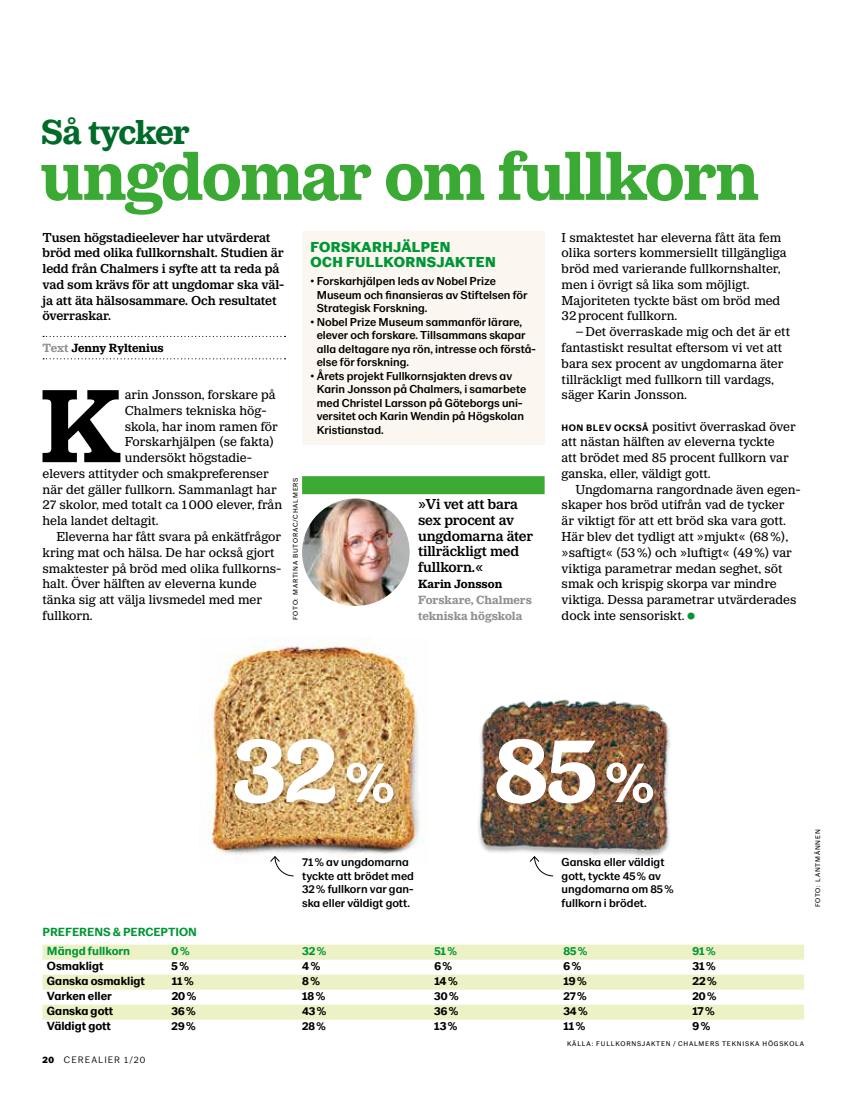
<style>
.page{position:relative;width:851px;height:1106px;background:#fff}
.page>*{position:absolute;margin:0;border:0;box-sizing:border-box;transform-origin:0 0}
.t1{font:700 108px "LM Serif";color:#000}
.t2{font:700 96.45px "LM Serif";color:#fff}
.t3{font:700 72px "LM Serif";letter-spacing:-.025em;color:#3aaa35}
.t4{font:700 36px "LM Serif";letter-spacing:-.025em;color:#006a28}
.t5{font:500 15px/15.8px "LM Serif";letter-spacing:-.01em;color:#000}
.t6{font:900 15px/15px "LM Sans 201902";letter-spacing:.025em;color:#009636}
.t7{font:13.5px/15.8px "LM Serif";color:#000}
.t8{font:500 13.5px/15.8px "LM Serif";letter-spacing:-.005em;color:#000}
.t9{font:700 12.3px "LM Sans 201902";color:#000}
.t10{font:700 12.3px/19.2px "LM Sans 201902";color:#009636}
.t11{font:700 12.3px "LM Serif";color:#928f8e}
.t12{font:700 12.3px "LM Serif";color:#000}
.t13{font:500 12px/13.5px "LM Sans 201902";color:#000}
.t14{font:700 12px "LM Sans 201902";color:#000}
.t15{font:300 9.75px "LM Sans 201902";letter-spacing:.11em;color:#000}
.t16{font:7.05px "LM Sans 201902";letter-spacing:.11em;color:#000}
.s1{font-family:"LM Sans 201902";font-weight:700;font-size:9.75px}
.s2{color:#928f8e}
.s3{font-size:60.3px}
.s4{font-size:12.3px}
.s5{font-weight:900}
</style>
<div class="page">
<img style="left:478px;top:699px;width:192px;height:157px">
<img style="left:199px;top:637px;width:225px;height:224px">
<div style="left:230px;top:734px;width:171px;height:77px;background:#000;opacity:.2"></div>
<svg style="left:43px;top:336px;width:242px;height:1px"></svg>
<svg style="left:43px;top:358px;width:242px;height:1px"></svg>
<div style="left:302px;top:232px;width:242px;height:213px;background:#fbf7f0"></div>
<div style="left:302px;top:476px;width:242px;height:18px;background:#3aaa35"></div>
<img style="left:302px;top:498px;width:107px;height:108px;border-radius:54px">
<div style="left:43px;top:944px;width:761px;height:15px;background:#edf1c6"></div>
<div style="left:43px;top:974px;width:761px;height:15px;background:#edf1c6"></div>
<div style="left:43px;top:1004px;width:761px;height:15px;background:#edf1c6"></div>
<svg style="left:529px;top:856px;width:24px;height:20px"></svg>
<svg style="left:270px;top:856px;width:24px;height:20px"></svg>
<h3 class="t4" style="left:40px;top:112px;width:151px">Så tycker</h3>
<h3 class="t3" style="left:40px;top:135px;width:720px">ungdomar om fullkorn</h3>
<p class="t6" style="left:310px;top:240px;width:186px">FORSKARHJÄLPEN<br>OCH FULLKORNSJAKTEN</p>
<p class="t13" style="left:317px;top:274px;width:212px;text-indent:-6px">• Forskarhjälpen leds av Nobel Prize<br>Museum och finansieras av Stiftelsen för<br>Strategisk Forskning.</p>
<p class="t13" style="left:317px;top:315px;width:221px;text-indent:-6px">• Nobel Prize Museum sammanför lärare, elever och forskare. Tillsammans skapar alla deltagare nya rön, intresse och förstå&shy;else för forskning.</p>
<p class="t13" style="left:317px;top:369px;width:211px;text-indent:-6px">• Årets projekt Fullkornsjakten drevs av Karin Jonsson på Chalmers, i samarbete med Christel Larsson på Göteborgs uni&shy;versitet och Karin Wendin på Högskolan Kristianstad.</p>
<p class="t7" style="left:561px;top:229px;width:226px">I smaktestet har eleverna fått äta fem olika sorters kommersiellt tillgängliga bröd med varierande fullkornshalter, men i övrigt så lika som möjligt.<br>Majoriteten tyckte bäst om bröd med 32procent fullkorn.</p>
<p class="t7" style="left:561px;top:324px;width:230px;text-indent:14px">–Det överraskade mig och det är ett fantastiskt resultat eftersom vi vet att bara sex procent av ungdomarna äter tillräckligt med fullkorn till vardags, säger Karin Jonsson.</p>
<p class="t7" style="left:561px;top:418px;width:236px"><span class="s1">HON BLEV OCKSÅ</span> positivt överraskad över att nästan hälften av eleverna tyckte<br>att brödet med 85 procent fullkorn var ganska, eller, väldigt gott.</p>
<p class="t7" style="left:561px;top:481px;width:240px;text-indent:14px">Ungdomarna rangordnade även egen&shy;skaper hos bröd utifrån vad de tycker<br>är viktigt för att ett bröd ska vara gott.<br>Här blev det tydligt att »mjukt« (68%), »saftigt« (53%) och »luftigt« (49%) var viktiga parametrar medan seghet, söt smak och krispig skorpa var mindre viktiga. Dessa parametrar utvärderades dock inte sensoriskt.</p>
<p class="t8" style="left:43px;top:229px;width:243px">Tusen högstadieelever har utvärderat bröd med olika fullkornshalt. Studien är ledd från Chalmers i syfte att ta reda på vad som krävs för att ungdomar ska väl&shy;ja att äta hälsosammare. Och resultatet överraskar.</p>
<p class="t12" style="left:43px;top:341px;width:123px"><span class="s2">Text</span> Jenny Ryltenius</p>
<h1 class="t1" style="left:40px;top:365px;width:84px">K</h1>
<p class="t7" style="left:125px;top:387px;width:152px">arin Jonsson, forskare på</p>
<p class="t7" style="left:125px;top:402px;width:143px">Chalmers tekniska hög-</p>
<p class="t7" style="left:125px;top:418px;width:154px">skola, har inom ramen för</p>
<p class="t7" style="left:125px;top:434px;width:151px">Forskarhjälpen (se fakta)</p>
<p class="t7" style="left:125px;top:450px;width:127px">undersökt högstadie-</p>
<p class="t7" style="left:43px;top:465px;width:228px">elevers attityder och smakpreferenser</p>
<p class="t7" style="left:43px;top:481px;width:236px">när det gäller fullkorn. Sammanlagt har</p>
<p class="t7" style="left:43px;top:497px;width:241px">27 skolor, med totalt ca 1000 elever, från</p>
<p class="t7" style="left:43px;top:513px;width:117px">hela landet deltagit.</p>
<p class="t7" style="left:56px;top:528px;width:226px">Eleverna har fått svara på enkätfrågor</p>
<p class="t7" style="left:43px;top:544px;width:233px">kring mat och hälsa. De har också gjort</p>
<p class="t7" style="left:43px;top:560px;width:240px">smaktester på bröd med olika fullkorns-</p>
<p class="t7" style="left:43px;top:576px;width:215px">halt. Över hälften av eleverna kunde</p>
<p class="t7" style="left:43px;top:591px;width:221px">tänka sig att välja livsmedel med mer</p>
<p class="t7" style="left:43px;top:607px;width:52px">fullkorn.</p>
<p class="t16" style="left:291px;top:620px;width:144px;rotate:-90deg">FOTO: MARTINA BUTORAC/CHALMERS</p>
<p class="t5" style="left:418px;top:496px;width:116px">»Vi vet att bara sex procent av ungdomarna äter tillräckligt med fullkorn.«</p>
<p class="t12" style="left:418px;top:577px;width:86px">Karin Jonsson</p>
<p class="t11" style="left:418px;top:593px;width:115px">Forskare, Chalmers</p>
<p class="t11" style="left:418px;top:608px;width:106px">tekniska högskola</p>
<h2 class="t2" style="left:232px;top:715px;width:423px">32<span class="s3">%</span> 85<span class="s3">%</span></h2>
<p class="t13" style="left:302px;top:855px;width:113px">71% av ungdomarna tyckte att brödet med<br>32% fullkorn var gan&shy;ska eller väldigt gott.</p>
<p class="t13" style="left:561px;top:855px;width:113px">Ganska eller väldigt gott, tyckte 45% av ungdomarna om 85% fullkorn i brödet.</p>
<p class="t10" style="left:47px;top:922px;width:151px;text-indent:-4px">PREFERENS &amp; PERCEPTION<br>Mängd fullkorn</p>
<p class="t10" style="left:172px;top:941px;width:20px">0%</p>
<p class="t10" style="left:302px;top:941px;width:26px">32%</p>
<p class="t10" style="left:434px;top:941px;width:24px">51%</p>
<p class="t10" style="left:563px;top:941px;width:26px">85%</p>
<p class="t10" style="left:692px;top:941px;width:25px">91%</p>
<p class="t9" style="left:47px;top:959px;width:58px">Osmakligt</p>
<p class="t9" style="left:172px;top:959px;width:19px">5%</p>
<p class="t9" style="left:302px;top:959px;width:19px">4%</p>
<p class="t9" style="left:434px;top:959px;width:19px">6%</p>
<p class="t9" style="left:563px;top:959px;width:19px">6%</p>
<p class="t9" style="left:692px;top:959px;width:25px">31%</p>
<p class="t9" style="left:47px;top:974px;width:99px">Ganska osmakligt</p>
<p class="t9" style="left:172px;top:974px;width:24px">11%</p>
<p class="t9" style="left:302px;top:974px;width:19px">8%</p>
<p class="t9" style="left:434px;top:974px;width:25px">14%</p>
<p class="t9" style="left:563px;top:974px;width:25px">19%</p>
<p class="t9" style="left:692px;top:974px;width:26px">22%</p>
<p class="t9" style="left:47px;top:989px;width:66px">Varken eller</p>
<p class="t9" style="left:172px;top:989px;width:26px">20%</p>
<p class="t9" style="left:302px;top:989px;width:25px">18%</p>
<p class="t14" style="left:434px;top:989px;width:26px">30<span class="s4">%</span></p>
<p class="t14" style="left:563px;top:989px;width:25px">27<span class="s4">%</span></p>
<p class="t14" style="left:692px;top:989px;width:25px">20%</p>
<p class="t9" style="left:47px;top:1004px;width:68px">Ganska gott</p>
<p class="t14" style="left:172px;top:1004px;width:26px">36<span class="s4">%</span></p>
<p class="t14" style="left:302px;top:1004px;width:26px">43<span class="s4">%</span></p>
<p class="t14" style="left:434px;top:1004px;width:26px">36<span class="s4">%</span></p>
<p class="t14" style="left:563px;top:1004px;width:26px">34<span class="s4">%</span></p>
<p class="t9" style="left:692px;top:1004px;width:24px">17%</p>
<p class="t9" style="left:47px;top:1019px;width:66px">Väldigt gott</p>
<p class="t14" style="left:172px;top:1019px;width:25px">29<span class="s4">%</span></p>
<p class="t14" style="left:302px;top:1019px;width:25px">28%</p>
<p class="t9" style="left:434px;top:1019px;width:25px">13%</p>
<p class="t9" style="left:563px;top:1019px;width:24px">11%</p>
<p class="t9" style="left:692px;top:1019px;width:19px">9%</p>
<p class="t15" style="left:43px;top:1054px;width:104px"><span class="s5">20</span> CEREALIER 1/20</p>
<p class="t16" style="left:567px;top:1039px;width:238px">KÄLLA: FULLKORNSJAKTEN / CHALMERS TEKNISKA HÖGSKOLA</p>
<p class="t16" style="left:813px;top:907px;width:79px;rotate:-90deg">FOTO: LANTMÄNNEN</p>
</div>
